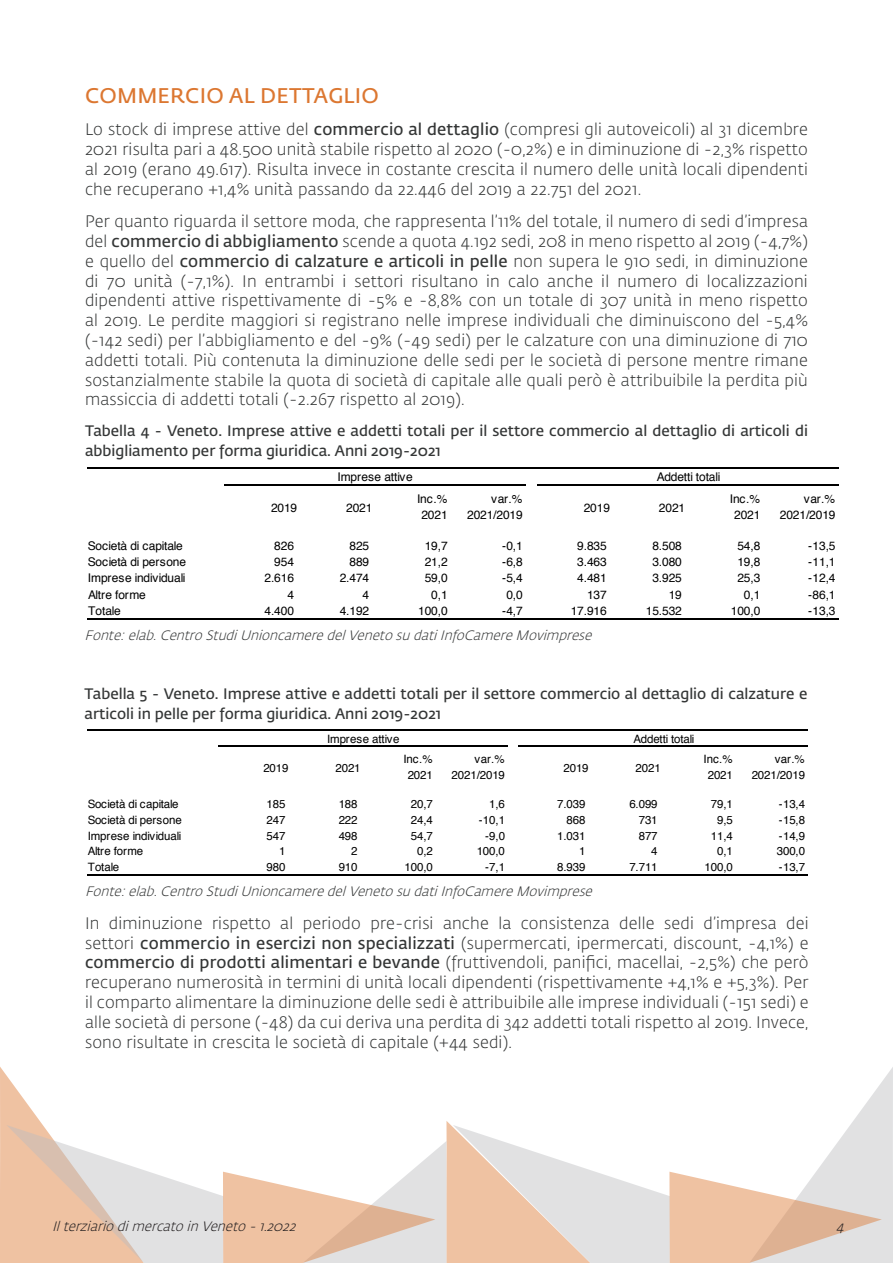
<style>
.page{position:relative;width:893px;height:1263px;background:#fff}
.page>*{position:absolute;margin:0;border:0;box-sizing:border-box;transform-origin:0 0}
.t1{font:600 21px "Fedra Sans Std";letter-spacing:.01em;color:#dc7731}
.t2{font:300 16.5px/19.8px "Fedra Sans Std";letter-spacing:.01em;color:#343636;text-align:justify}
.t3{font:600 15px/19.8px "Fedra Sans Std";color:#343636}
.t4{font:italic 300 13.5px "Fedra Sans Std";color:#343636}
.t5{font:italic 300 13.5px "Fedra Sans Std";color:#231f20}
.t6{font:12px/16.4px "Helvetica";letter-spacing:-.01em;color:#000;text-align:center}
.t7{font:11.55px/15.8px "Helvetica";letter-spacing:-.01em;color:#000;text-align:center}
.s1{font-weight:600}
</style>
<div class="page">
<svg style="left:0;top:1067px;width:893px;height:196px"></svg>
<hr style="left:87px;top:468px;width:752px;height:1px;background:#000">
<hr style="left:224px;top:484px;width:302px;height:1px;background:#000">
<hr style="left:537px;top:484px;width:302px;height:1px;background:#000">
<hr style="left:87px;top:618px;width:752px;height:1px;background:#000">
<hr style="left:87px;top:730px;width:721px;height:1px;background:#000">
<hr style="left:218px;top:746px;width:290px;height:1px;background:#000">
<hr style="left:518px;top:746px;width:290px;height:1px;background:#000">
<hr style="left:87px;top:874px;width:721px;height:1px;background:#000">
<p class="t1" style="left:85px;top:83px;width:295px">COMMERCIO AL DETTAGLIO</p>
<p class="t2" style="left:85px;top:120px;width:724px">Lo stock di imprese attive del <span class="s1">commercio al dettaglio</span> (compresi gli autoveicoli) al 31 dicembre 2021 risulta pari a 48.500 unità stabile rispetto al 2020 (-0,2%) e in diminuzione di -2,3% rispetto al 2019 (erano 49.617). Risulta invece in costante crescita il numero delle unità locali dipendenti che recuperano +1,4% unità passando da 22.446 del 2019 a 22.751 del 2021.</p>
<p class="t2" style="left:85px;top:212px;width:724px">Per quanto riguarda il settore moda, che rappresenta l’11% del totale, il numero di sedi d’impresa del <span class="s1">commercio di abbigliamento</span> scende a quota 4.192 sedi, 208 in meno rispetto al 2019 (-4,7%) e quello del <span class="s1">commercio di calzature e articoli in pelle</span> non supera le 910 sedi, in diminuzione di 70 unità (-7,1%). In entrambi i settori risultano in calo anche il numero di localizzazioni dipendenti attive rispettivamente di -5% e -8,8% con un totale di 307 unità in meno rispetto al 2019. Le perdite maggiori si registrano nelle imprese individuali che diminuiscono del -5,4% (-142 sedi) per l’abbigliamento e del -9% (-49 sedi) per le calzature con una diminuzione di 710 addetti totali. Più contenuta la diminuzione delle sedi per le società di persone mentre rimane sostanzialmente stabile la quota di società di capitale alle quali però è attribuibile la perdita più massiccia di addetti totali (-2.267 rispetto al 2019).</p>
<p class="t3" style="left:85px;top:421px;width:724px">Tabella 4 - Veneto. Imprese attive e addetti totali per il settore commercio al dettaglio di articoli di abbigliamento per forma giuridica. Anni 2019-2021</p>
<p class="t6" style="left:337px;top:469px;width:77px">Imprese attive</p>
<p class="t6" style="left:657px;top:469px;width:65px">Addetti totali</p>
<p class="t6" style="left:271px;top:499px;width:28px">2019</p>
<p class="t6" style="left:346px;top:499px;width:28px">2021</p>
<p class="t6" style="left:417px;top:491px;width:32px">Inc.%<br>2021</p>
<p class="t6" style="left:467px;top:491px;width:57px;text-align:right">var.%<br>2021/2019</p>
<p class="t6" style="left:584px;top:499px;width:28px">2019</p>
<p class="t6" style="left:659px;top:499px;width:28px">2021</p>
<p class="t6" style="left:730px;top:491px;width:32px">Inc.%<br>2021</p>
<p class="t6" style="left:780px;top:491px;width:57px;text-align:right">var.%<br>2021/2019</p>
<p class="t6" style="left:88px;top:538px;width:96px">Società di capitale</p>
<p class="t6" style="left:274px;top:538px;width:21px">826</p>
<p class="t6" style="left:349px;top:538px;width:21px">825</p>
<p class="t6" style="left:425px;top:538px;width:24px">19,7</p>
<p class="t6" style="left:502px;top:538px;width:22px">-0,1</p>
<p class="t6" style="left:577px;top:538px;width:31px">9.835</p>
<p class="t6" style="left:652px;top:538px;width:31px">8.508</p>
<p class="t6" style="left:737px;top:538px;width:24px">54,8</p>
<p class="t6" style="left:808px;top:538px;width:29px">-13,5</p>
<p class="t6" style="left:88px;top:554px;width:100px">Società di persone</p>
<p class="t6" style="left:274px;top:554px;width:21px">954</p>
<p class="t6" style="left:349px;top:554px;width:21px">889</p>
<p class="t6" style="left:425px;top:554px;width:24px">21,2</p>
<p class="t6" style="left:502px;top:554px;width:22px">-6,8</p>
<p class="t6" style="left:577px;top:554px;width:31px">3.463</p>
<p class="t6" style="left:652px;top:554px;width:31px">3.080</p>
<p class="t6" style="left:737px;top:554px;width:24px">19,8</p>
<p class="t6" style="left:808px;top:554px;width:29px">-11,1</p>
<p class="t6" style="left:88px;top:570px;width:99px">Imprese individuali</p>
<p class="t6" style="left:264px;top:570px;width:31px">2.616</p>
<p class="t6" style="left:340px;top:570px;width:31px">2.474</p>
<p class="t6" style="left:425px;top:570px;width:24px">59,0</p>
<p class="t6" style="left:502px;top:570px;width:22px">-5,4</p>
<p class="t6" style="left:577px;top:570px;width:31px">4.481</p>
<p class="t6" style="left:652px;top:570px;width:31px">3.925</p>
<p class="t6" style="left:737px;top:570px;width:24px">25,3</p>
<p class="t6" style="left:808px;top:570px;width:29px">-12,4</p>
<p class="t6" style="left:88px;top:587px;width:59px">Altre forme</p>
<p class="t6" style="left:287px;top:587px;width:8px">4</p>
<p class="t6" style="left:363px;top:587px;width:8px">4</p>
<p class="t6" style="left:431px;top:587px;width:18px">0,1</p>
<p class="t6" style="left:506px;top:587px;width:18px">0,0</p>
<p class="t6" style="left:587px;top:587px;width:21px">137</p>
<p class="t6" style="left:669px;top:587px;width:15px">19</p>
<p class="t6" style="left:744px;top:587px;width:18px">0,1</p>
<p class="t6" style="left:808px;top:587px;width:29px">-86,1</p>
<p class="t6" style="left:88px;top:603px;width:34px">Totale</p>
<p class="t6" style="left:265px;top:603px;width:31px">4.400</p>
<p class="t6" style="left:340px;top:603px;width:31px">4.192</p>
<p class="t6" style="left:418px;top:603px;width:31px">100,0</p>
<p class="t6" style="left:502px;top:603px;width:22px">-4,7</p>
<p class="t6" style="left:571px;top:603px;width:38px">17.916</p>
<p class="t6" style="left:646px;top:603px;width:38px">15.532</p>
<p class="t6" style="left:731px;top:603px;width:31px">100,0</p>
<p class="t6" style="left:808px;top:603px;width:29px">-13,3</p>
<p class="t4" style="left:85px;top:627px;width:513px">Fonte:elab.CentroStudiUnioncameredelVenetosudatiInfoCamereMovimprese</p>
<p class="t3" style="left:85px;top:684px;width:724px">Tabella 5 - Veneto. Imprese attive e addetti totali per il settore commercio al dettaglio di calzature e articoli in pelle per forma giuridica. Anni 2019-2021</p>
<p class="t7" style="left:327px;top:731px;width:74px">Imprese attive</p>
<p class="t7" style="left:633px;top:731px;width:63px">Addetti totali</p>
<p class="t7" style="left:263px;top:760px;width:27px">2019</p>
<p class="t7" style="left:335px;top:760px;width:27px">2021</p>
<p class="t7" style="left:403px;top:752px;width:31px">Inc.%<br>2021</p>
<p class="t7" style="left:452px;top:752px;width:55px;text-align:right">var.%<br>2021/2019</p>
<p class="t7" style="left:563px;top:760px;width:27px">2019</p>
<p class="t7" style="left:636px;top:760px;width:27px">2021</p>
<p class="t7" style="left:704px;top:752px;width:31px">Inc.%<br>2021</p>
<p class="t7" style="left:752px;top:752px;width:55px;text-align:right">var.%<br>2021/2019</p>
<p class="t7" style="left:88px;top:797px;width:92px">Società di capitale</p>
<p class="t7" style="left:266px;top:797px;width:20px">185</p>
<p class="t7" style="left:339px;top:797px;width:20px">188</p>
<p class="t7" style="left:411px;top:797px;width:24px">20,7</p>
<p class="t7" style="left:489px;top:797px;width:17px">1,6</p>
<p class="t7" style="left:557px;top:797px;width:30px">7.039</p>
<p class="t7" style="left:629px;top:797px;width:30px">6.099</p>
<p class="t7" style="left:711px;top:797px;width:24px">79,1</p>
<p class="t7" style="left:779px;top:797px;width:28px">-13,4</p>
<p class="t7" style="left:88px;top:812px;width:96px">Società di persone</p>
<p class="t7" style="left:266px;top:812px;width:20px">247</p>
<p class="t7" style="left:339px;top:812px;width:20px">222</p>
<p class="t7" style="left:411px;top:812px;width:24px">24,4</p>
<p class="t7" style="left:479px;top:812px;width:28px">-10,1</p>
<p class="t7" style="left:567px;top:812px;width:20px">868</p>
<p class="t7" style="left:639px;top:812px;width:20px">731</p>
<p class="t7" style="left:717px;top:812px;width:17px">9,5</p>
<p class="t7" style="left:779px;top:812px;width:28px">-15,8</p>
<p class="t7" style="left:88px;top:828px;width:95px">Imprese individuali</p>
<p class="t7" style="left:266px;top:828px;width:20px">547</p>
<p class="t7" style="left:339px;top:828px;width:20px">498</p>
<p class="t7" style="left:411px;top:828px;width:24px">54,7</p>
<p class="t7" style="left:485px;top:828px;width:22px">-9,0</p>
<p class="t7" style="left:557px;top:828px;width:30px">1.031</p>
<p class="t7" style="left:639px;top:828px;width:20px">877</p>
<p class="t7" style="left:711px;top:828px;width:24px">11,4</p>
<p class="t7" style="left:779px;top:828px;width:28px">-14,9</p>
<p class="t7" style="left:88px;top:844px;width:57px">Altre forme</p>
<p class="t7" style="left:279px;top:844px;width:8px">1</p>
<p class="t7" style="left:351px;top:844px;width:8px">2</p>
<p class="t7" style="left:417px;top:844px;width:17px">0,2</p>
<p class="t7" style="left:477px;top:844px;width:30px">100,0</p>
<p class="t7" style="left:579px;top:844px;width:8px">1</p>
<p class="t7" style="left:651px;top:844px;width:8px">4</p>
<p class="t7" style="left:717px;top:844px;width:17px">0,1</p>
<p class="t7" style="left:777px;top:844px;width:30px">300,0</p>
<p class="t7" style="left:88px;top:859px;width:33px">Totale</p>
<p class="t7" style="left:266px;top:859px;width:20px">980</p>
<p class="t7" style="left:339px;top:859px;width:20px">910</p>
<p class="t7" style="left:405px;top:859px;width:30px">100,0</p>
<p class="t7" style="left:485px;top:859px;width:22px">-7,1</p>
<p class="t7" style="left:557px;top:859px;width:30px">8.939</p>
<p class="t7" style="left:629px;top:859px;width:30px">7.711</p>
<p class="t7" style="left:705px;top:859px;width:30px">100,0</p>
<p class="t7" style="left:779px;top:859px;width:28px">-13,7</p>
<p class="t4" style="left:85px;top:883px;width:513px">Fonte:elab.CentroStudiUnioncameredelVenetosudatiInfoCamereMovimprese</p>
<p class="t2" style="left:85px;top:913px;width:725px">In diminuzione rispetto al periodo pre-crisi anche la consistenza delle sedi d’impresa dei settori <span class="s1">commercio in esercizi non specializzati</span> (supermercati, ipermercati, discount, -4,1%) e <span class="s1">commercio di prodotti alimentari e bevande</span> (fruttivendoli, panifici, macellai, -2,5%) che però recuperano numerosità in termini di unità locali dipendenti (rispettivamente +4,1% e +5,3%). Per il comparto alimentare la diminuzione delle sedi è attribuibile alle imprese individuali (-151 sedi) e alle società di persone (-48) da cui deriva una perdita di 342 addetti totali rispetto al 2019. Invece, sono risultate in crescita le società di capitale (+44 sedi).</p>
<p class="t5" style="left:52px;top:1218px;width:249px">IlterziariodimercatoinVeneto-1.2022</p>
<p class="t5" style="left:836px;top:1218px;width:14px">4</p>
</div>
